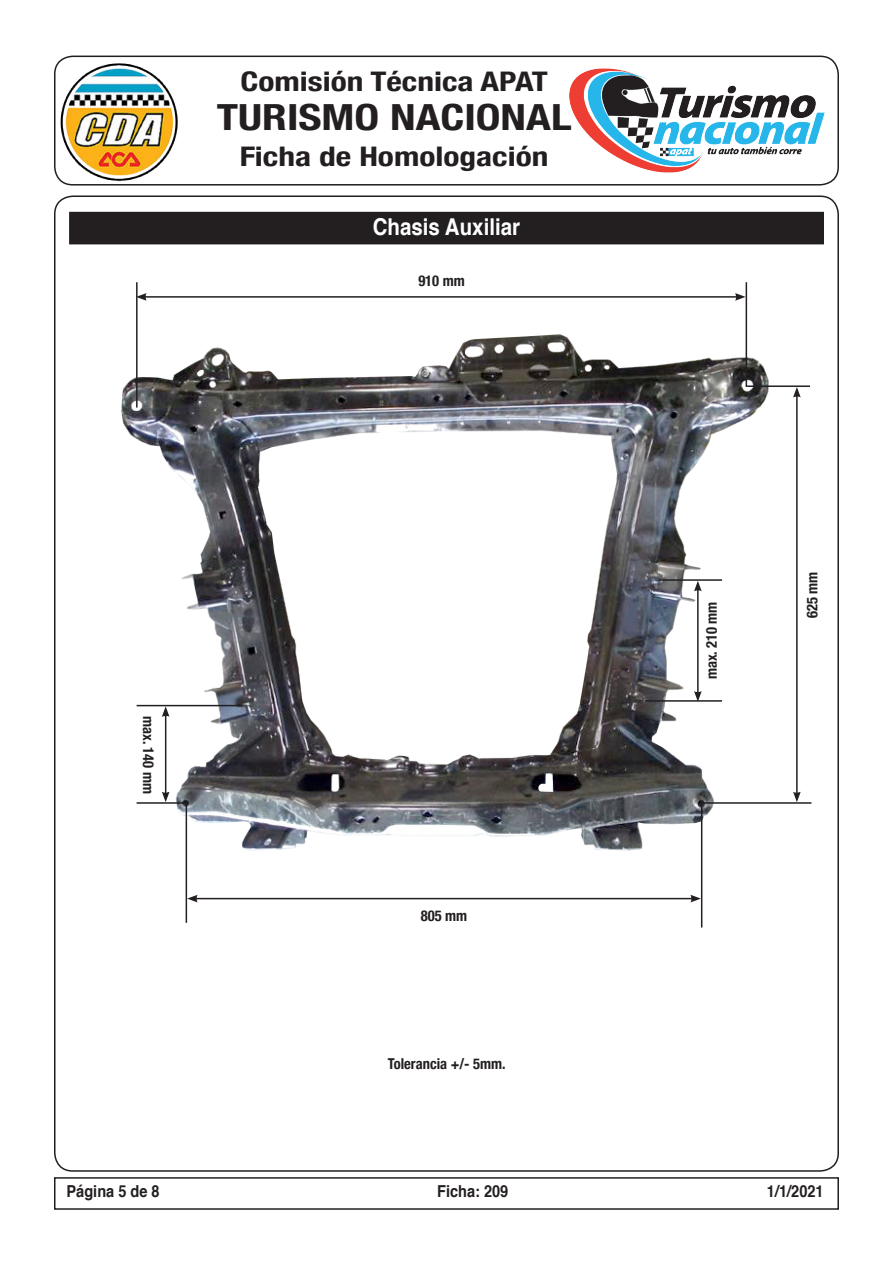
<style>
.page{position:relative;width:893px;height:1263px;background:#fff}
.page>*{position:absolute;margin:0;border:0;box-sizing:border-box;transform-origin:0 0}
.t1{font:700 condensed 36px "Helvetica Neue";color:#231f20;scale:1.24 1}
.t2{font:700 condensed 27px "Helvetica Neue";color:#231f20;scale:1.24 1}
.t3{font:700 23.25px "Helvetica";color:#fff;scale:.88 1}
.t4{font:700 16.5px "Helvetica";color:#231f20;scale:.88 1}
.t5{font:700 condensed 15px "Helvetica Neue";color:#231f20}
</style>
<div class="page">
<div style="left:54px;top:56px;width:785px;height:130px;border:2px solid #231f20;border-radius:18px"></div>
<img style="left:570px;top:69px;width:255px;height:104px">
<img style="left:54px;top:56px;width:153px;height:130px">
<div style="left:54px;top:1177px;width:785px;height:33px;border:2px solid #231f20"></div>
<div style="left:70px;top:213px;width:753px;height:31px;background:#231f20"></div>
<div style="left:69px;top:212px;width:755px;height:32px;border:2px solid #231f20"></div>
<img style="left:121px;top:299px;width:648px;height:560px">
<hr style="left:136px;top:282px;width:2px;height:125px;background:#231f20">
<hr style="left:746px;top:282px;width:1px;height:105px;background:#231f20">
<hr style="left:144px;top:296px;width:593px;height:2px;background:#231f20">
<svg style="left:136px;top:293px;width:11px;height:8px"></svg>
<svg style="left:735px;top:293px;width:11px;height:8px"></svg>
<hr style="left:747px;top:385px;width:63px;height:2px;background:#231f20">
<hr style="left:702px;top:802px;width:109px;height:2px;background:#231f20">
<hr style="left:796px;top:395px;width:2px;height:399px;background:#231f20">
<svg style="left:793px;top:387px;width:8px;height:10px"></svg>
<svg style="left:793px;top:792px;width:8px;height:10px"></svg>
<hr style="left:701px;top:802px;width:1px;height:125px;background:#231f20">
<hr style="left:186px;top:802px;width:1px;height:121px;background:#231f20">
<hr style="left:195px;top:898px;width:498px;height:1px;background:#231f20">
<svg style="left:187px;top:895px;width:11px;height:7px"></svg>
<svg style="left:690px;top:895px;width:11px;height:7px"></svg>
<hr style="left:659px;top:579px;width:63px;height:2px;background:#231f20">
<hr style="left:644px;top:700px;width:78px;height:2px;background:#231f20">
<hr style="left:697px;top:589px;width:2px;height:104px;background:#231f20">
<svg style="left:694px;top:581px;width:8px;height:10px"></svg>
<svg style="left:694px;top:691px;width:8px;height:11px"></svg>
<hr style="left:137px;top:705px;width:105px;height:1px;background:#231f20">
<hr style="left:137px;top:802px;width:50px;height:2px;background:#231f20">
<hr style="left:165px;top:714px;width:1px;height:80px;background:#231f20">
<svg style="left:162px;top:792px;width:7px;height:10px"></svg>
<svg style="left:162px;top:706px;width:7px;height:11px"></svg>
<p class="t2" style="left:241px;top:59px;width:249px">Comisión Técnica APAT</p>
<p class="t1" style="left:217px;top:87px;width:288px">TURISMO NACIONAL</p>
<p class="t2" style="left:240px;top:134px;width:250px">Ficha de Homologación</p>
<p class="t3" style="left:373px;top:208px;width:169px">Chasis Auxiliar</p>
<p class="t5" style="left:161px;top:716px;width:79px;rotate:90deg">max. 140 mm</p>
<p class="t5" style="left:418px;top:268px;width:48px">910 mm</p>
<p class="t5" style="left:421px;top:903px;width:48px">805 mm</p>
<p class="t5" style="left:388px;top:1051px;width:119px">Tolerancia +/- 5mm.</p>
<p class="t5" style="left:699px;top:679px;width:79px;rotate:-90deg">max. 210 mm</p>
<p class="t5" style="left:799px;top:618px;width:48px;rotate:-90deg">625 mm</p>
<p class="t4" style="left:67px;top:1177px;width:107px">Página 5 de 8</p>
<p class="t4" style="left:437px;top:1177px;width:82px">Ficha: 209</p>
<p class="t4" style="left:767px;top:1177px;width:66px">1/1/2021</p>
</div>
